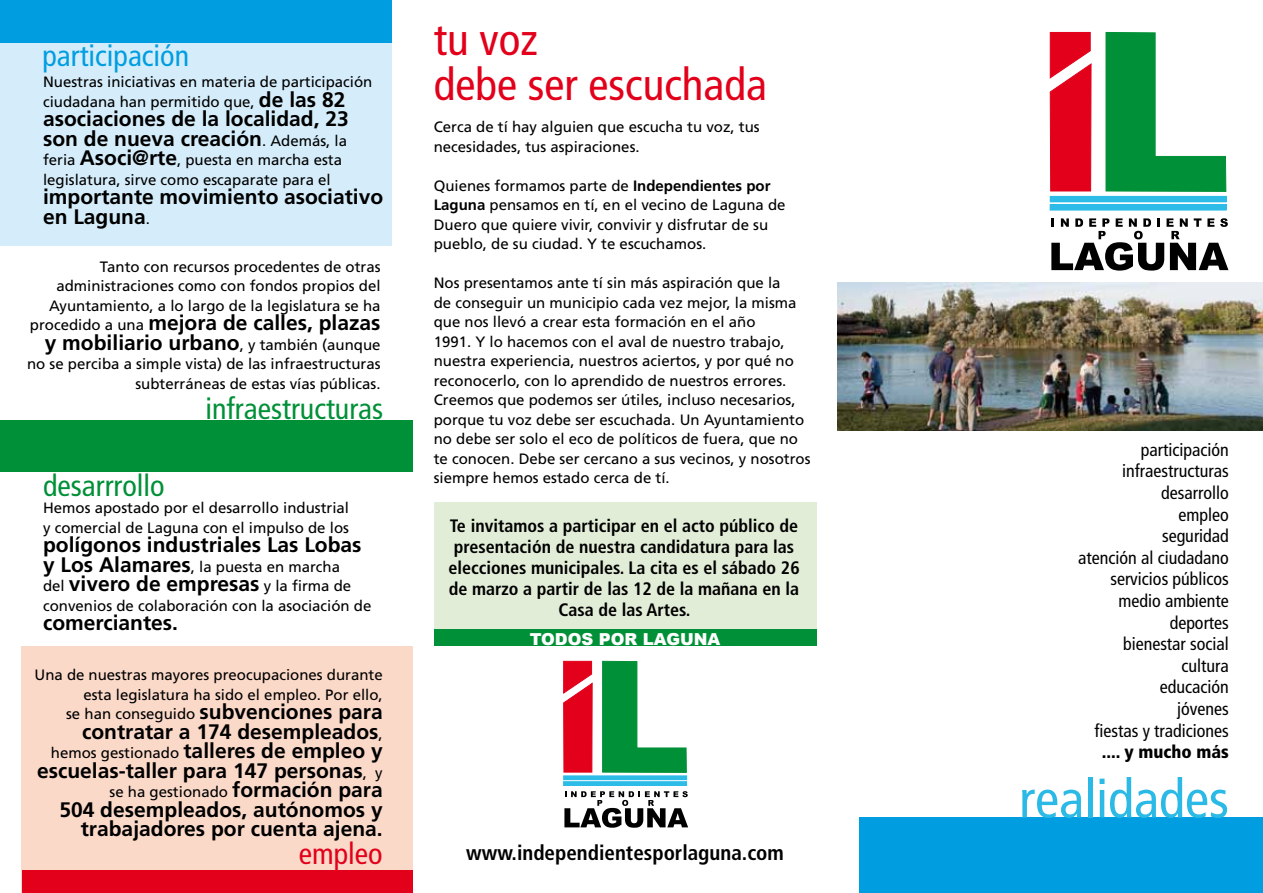
<style>
.page{position:relative;width:1263px;height:893px;background:#fff}
.page>*{position:absolute;margin:0;border:0;box-sizing:border-box;transform-origin:0 0}
.t1{font:condensed 54px "Frutiger LT Std";color:#2bbae6}
.t2{font:condensed 45px/45px "Frutiger LT Std";color:#e2001a}
.t3{font:condensed 30px "Frutiger LT Std";color:#009037}
.t4{font:condensed 30px "Frutiger LT Std";color:#009ee0}
.t5{font:condensed 30px "Frutiger LT Std";color:#e2001a}
.t6{font:700 21px/19.5px "Frutiger LT Std";color:#000;text-align:right}
.t7{font:700 condensed 21px "Frutiger LT Std";color:#000}
.t8{font:condensed 18px/21.6px "Frutiger LT Std";color:#000;text-align:right}
.t9{font:700 condensed 18px/21px "Frutiger LT Std";color:#000;text-align:center}
.t10{font:900 condensed 18px "Frutiger LT Std";color:#000}
.t11{font:900 16.5px "Arial";color:#fff}
.t12{font:15px/19.5px "Frutiger LT Std";color:#000}
.s1{font-weight:700;font-size:21px}
.s2{font-weight:400;font-size:15px}
.s3{font-weight:700}
</style>
<div class="page">
<div style="left:434px;top:502px;width:382px;height:128px;background:#e2edd7"></div>
<div style="left:0;top:43px;width:391px;height:203px;background:#d5edfa"></div>
<div style="left:21px;top:646px;width:391px;height:247px;background:#fbd9c9"></div>
<div style="left:434px;top:630px;width:382px;height:16px;background:#009037"></div>
<svg style="left:1049px;top:32px;width:43px;height:160px;background:#e51e35"></svg>
<svg style="left:1105px;top:32px;width:122px;height:160px"></svg>
<div style="left:1050px;top:196px;width:176px;height:6px;background:#2dbbe8"></div>
<div style="left:1050px;top:205px;width:176px;height:5px;background:#2dbbe8"></div>
<div style="left:1050px;top:204px;width:176px;height:6px;border:1px solid #2dbbe8"></div>
<svg style="left:1051px;top:218px;width:177px;height:53px"></svg>
<svg style="left:563px;top:661px;width:30px;height:112px;background:#e41a31"></svg>
<svg style="left:602px;top:661px;width:85px;height:112px"></svg>
<div style="left:563px;top:776px;width:124px;height:4px;border:1px solid #2dbbe8"></div>
<hr style="left:564px;top:782px;width:122px;height:3px;background:#2dbbe8">
<div style="left:563px;top:781px;width:124px;height:5px;border:1px solid #2dbbe8"></div>
<svg style="left:564px;top:791px;width:124px;height:36px"></svg>
<div style="left:859px;top:817px;width:404px;height:76px;background:#009ee0"></div>
<div style="left:22px;top:871px;width:390px;height:22px;background:#e2001a"></div>
<div style="left:0;top:0;width:391px;height:43px;background:#009ee0"></div>
<div style="left:0;top:421px;width:412px;height:51px;background:#009037"></div>
<img style="left:838px;top:283px;width:425px;height:147px">
<h3 class="t4" style="left:43px;top:39px;width:148px">participación</h3>
<p class="t12" style="left:43px;top:73px;width:331px">Nuestras iniciativas en materia de participación ciudadana han permitido que, <span class="s1">de las 82</span></p>
<h3 class="t6" style="left:43px;top:110px;width:307px;text-align:left">asociaciones de la localidad, 23 son de nueva creación<span class="s2">. Además, la</span></h3>
<p class="t12" style="left:43px;top:151px;width:301px">feria <span class="s1">Asoci@rte</span>, puesta en marcha esta legislatura, sirve como escaparate para el</p>
<h3 class="t6" style="left:43px;top:188px;width:342px;text-align:left">importante movimiento asociativo en Laguna<span class="s2">.</span></h3>
<p class="t12" style="left:49px;top:257px;width:333px;text-align:right">Tanto con recursos procedentes de otras administraciones como con fondos propios del<br>Ayuntamiento, a lo largo de la legislatura se ha</p>
<h3 class="t6" style="left:30px;top:313px;width:352px"><span class="s2">procedido a una</span> mejora de calles, plazas y mobiliario urbano<span class="s2">, y también (aunque</span></h3>
<p class="t12" style="left:27px;top:354px;width:355px;text-align:right">no se perciba a simple vista) de las infraestructuras subterráneas de estas vías públicas.</p>
<h3 class="t3" style="left:43px;top:468px;width:123px">desarrrollo</h3>
<h3 class="t3" style="left:205px;top:391px;width:179px">infraestructuras</h3>
<p class="t12" style="left:43px;top:498px;width:307px">Hemos apostado por el desarrollo industrial y comercial de Laguna con el impulso de los</p>
<h3 class="t6" style="left:43px;top:535px;width:320px">polígonos industriales Las Lobas</h3>
<p class="t12" style="left:43px;top:557px;width:299px"><span class="s1">y Los Alamares</span>, la puesta en marcha</p>
<h3 class="t6" style="left:43px;top:574px;width:310px"><span class="s2">del</span> vivero de empresas <span class="s2">y la firma de</span></h3>
<p class="t12" style="left:43px;top:596px;width:330px">convenios de colaboración con la asociación de</p>
<h3 class="t6" style="left:43px;top:613px;width:136px">comerciantes.</h3>
<h2 class="t2" style="left:434px;top:17px;width:335px">tu voz<br>debe ser escuchada</h2>
<p class="t12" style="left:434px;top:117px;width:327px">Cerca de tí hay alguien que escucha tu voz, tus necesidades, tus aspiraciones.</p>
<p class="t12" style="left:434px;top:176px;width:353px">Quienes formamos parte de <span class="s3">Independientes por Laguna</span> pensamos en tí, en el vecino de Laguna de Duero que quiere vivir, convivir y disfrutar de su pueblo, de su ciudad. Y te escuchamos.</p>
<p class="t12" style="left:434px;top:273px;width:378px">Nos presentamos ante tí sin más aspiración que la<br>de conseguir un municipio cada vez mejor, la misma que nos llevó a crear esta formación en el año<br>1991. Y lo hacemos con el aval de nuestro trabajo, nuestra experiencia, nuestros aciertos, y por qué no reconocerlo, con lo aprendido de nuestros errores.<br>Creemos que podemos ser útiles, incluso necesarios, porque tu voz debe ser escuchada. Un Ayuntamiento no debe ser solo el eco de políticos de fuera, que no te conocen. Debe ser cercano a sus vecinos, y nosotros siempre hemos estado cerca de tí.</p>
<p class="t9" style="left:448px;top:515px;width:353px">Te invitamos a participar en el acto público de presentación de nuestra candidatura para las elecciones municipales. La cita es el sábado 26 de marzo a partir de las 12 de la mañana en la Casa de las Artes.</p>
<p class="t11" style="left:530px;top:627px;width:192px">TODOS POR LAGUNA</p>
<p class="t12" style="left:35px;top:665px;width:350px;text-align:right">Una de nuestras mayores preocupaciones durante esta legislatura ha sido el empleo. Por ello,</p>
<h3 class="t6" style="left:37px;top:702px;width:347px"><span class="s2">se han conseguido</span> subvenciones para contratar a 174 desempleados<span class="s2">, hemos gestionado</span> talleres de empleo y escuelas-taller para 147 personas<span class="s2">, y</span></h3>
<p class="t12" style="left:110px;top:782px;width:275px">se ha gestionado <span class="s1">formación para</span></p>
<h3 class="t6" style="left:59px;top:800px;width:325px">504 desempleados, autónomos y trabajadores por cuenta ajena.</h3>
<h3 class="t5" style="left:299px;top:836px;width:85px">empleo</h3>
<h3 class="t7" style="left:466px;top:840px;width:319px">www.independientesporlaguna.com</h3>
<p class="t8" style="left:1078px;top:439px;width:152px">participación infraestructuras desarrollo<br>empleo<br>seguridad<br>atención al ciudadano servicios públicos medio ambiente deportes<br>bienestar social cultura<br>educación<br>jóvenes<br>fiestas y tradiciones</p>
<p class="t10" style="left:1102px;top:741px;width:129px">.... y mucho más</p>
<h1 class="t1" style="left:1019px;top:767px;width:211px">realidades</h1>
</div>
